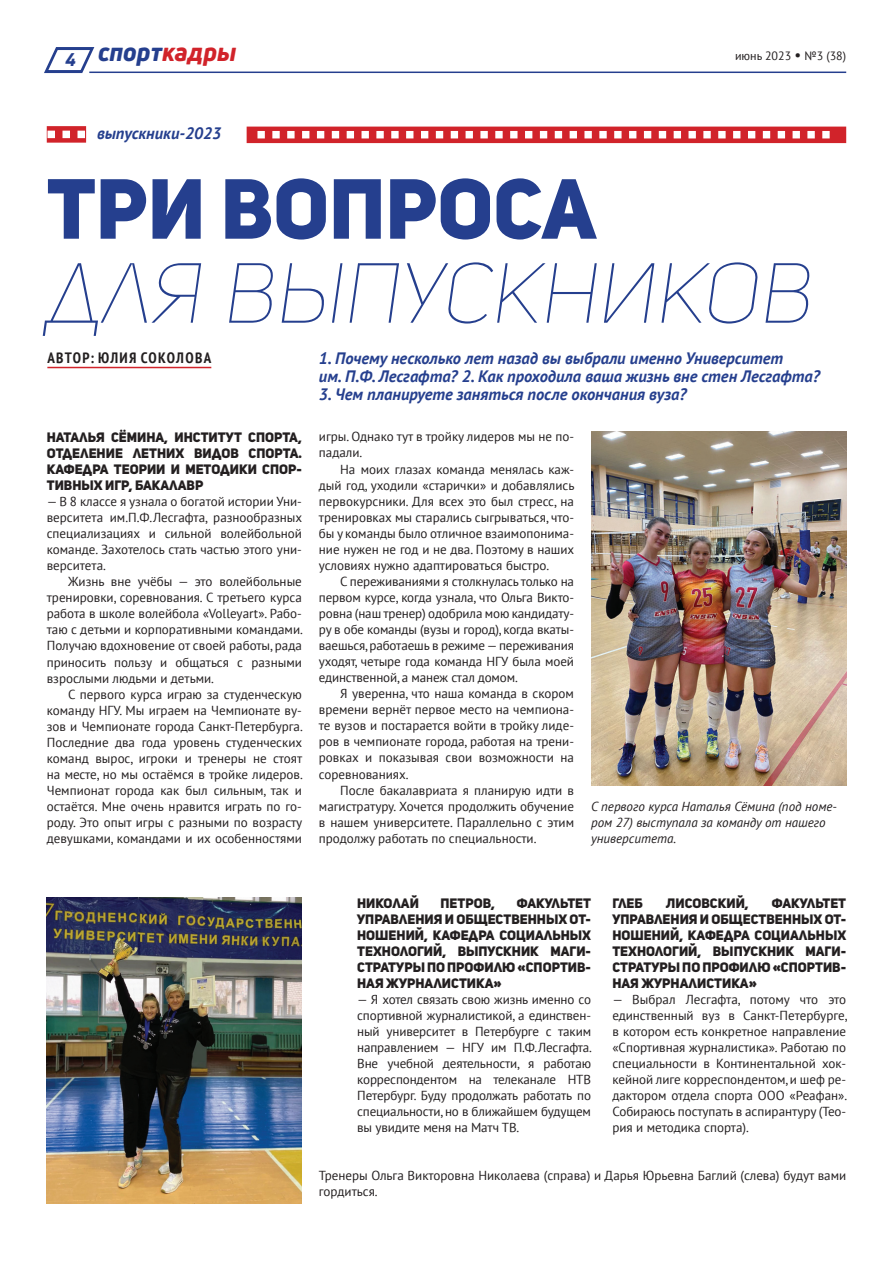
<style>
.page{position:relative;width:893px;height:1263px;background:#fff}
.page>*{position:absolute;margin:0;border:0;box-sizing:border-box;transform-origin:0 0}
.t1{font:84px "Uni Sans Demo Thin Italic CAPS";color:#253f8e}
.t2{font:84px "Uni Sans Demo Heavy CAPS";color:#253f8e}
.t3{font:italic 800 25.5px "Uni Neue";color:#253f8e}
.t4{font:italic 700 16.5px/18px "PT Sans";color:#253f8e}
.t5{font:700 condensed 15px "PT Sans";letter-spacing:.09em;color:#231f20}
.t6{font:13.5px/16px "Uni Sans Demo Heavy CAPS";color:#231f20;text-align:justify}
.t7{font:13.05px/16px "PT Sans";color:#231f20;text-align:justify}
.t8{font:italic 13.05px/16px "PT Sans";color:#231f20}
.t9{font:12px "PT Sans";color:#231f20}
.s1{color:#d1232a}
.s2{font-size:15px}
</style>
<div class="page">
<svg style="left:44px;top:47px;width:53px;height:27px"></svg>
<hr style="left:89px;top:72px;width:757px;height:1px;background:#253f8e">
<svg style="left:47px;top:126px;width:39px;height:17px"></svg>
<svg style="left:47px;top:131px;width:38px;height:7px"></svg>
<div style="left:247px;top:127px;width:599px;height:16px;background:#d1232a"></div>
<svg style="left:257px;top:131px;width:573px;height:7px"></svg>
<img style="left:47px;top:897px;width:255px;height:306px">
<hr style="left:47px;top:367px;width:164px;height:1px;background:#d1232a">
<img style="left:591px;top:432px;width:255px;height:353px">
<h2 class="t3" style="left:65px;top:35px;width:172px"><sub>4</sub> спорт<span class="s1">кадры</span></h2>
<p class="t9" style="left:735px;top:48px;width:113px">июнь 2023 <span class="s2">•</span> №3 (38)</p>
<p class="t4" style="left:97px;top:123px;width:126px">выпускники-2023</p>
<h1 class="t2" style="left:47px;top:155px;width:551px">Три вопроса</h1>
<h1 class="t1" style="left:47px;top:245px;width:769px">для выпускников</h1>
<p class="t4" style="left:319px;top:349px;width:503px">1. Почему несколько лет назад вы выбрали именно Университет<br>им. П.Ф. Лесгафта? 2. Как проходила ваша жизнь вне стен Лесгафта?</p>
<p class="t4" style="left:319px;top:385px;width:369px">3. Чем планируете заняться после окончания вуза?</p>
<p class="t6" style="left:47px;top:429px;width:257px">Наталья Сёмина, Институт спорта, отделение летних видов спорта.<br>Кафедра теории и методики спор&shy;тивных игр, бакалавр</p>
<p class="t7" style="left:47px;top:493px;width:257px">— В 8 классе я узнала о богатой истории Уни&shy;верситета им.П.Ф.Лесгафта, разнообразных специализациях и сильной волейбольной команде. Захотелось стать частью этого уни&shy;верситета.</p>
<p class="t7" style="left:47px;top:573px;width:258px;text-indent:21px">Жизнь вне учёбы — это волейбольные тренировки, соревнования. С третьего курса работа в школе волейбола «Volleyart». Рабо&shy;таю с детьми и корпоративными командами.<br>Получаю вдохновение от своей работы, рада приносить пользу и общаться с разными взрослыми людьми и детьми.</p>
<p class="t7" style="left:47px;top:686px;width:258px;text-indent:21px">С первого курса играю за студенческую команду НГУ. Мы играем на Чемпионате ву&shy;зов и Чемпионате города Санкт-Петербурга.<br>Последние два года уровень студенческих команд вырос, игроки и тренеры не стоят на месте, но мы остаёмся в тройке лидеров.<br>Чемпионат города как был сильным, так и остаётся. Мне очень нравится играть по го&shy;роду. Это опыт игры с разными по возрасту девушками, командами и их особенностями</p>
<p class="t5" style="left:47px;top:348px;width:165px">Автор: Юлия Соколова</p>
<p class="t7" style="left:319px;top:428px;width:257px">игры. Однако тут в тройку лидеров мы не по&shy;падали.</p>
<p class="t7" style="left:319px;top:461px;width:257px;text-indent:21px">На моих глазах команда менялась каж&shy;дый год, уходили «старички» и добавлялись первокурсники. Для всех это был стресс, на тренировках мы старались сыгрываться, что&shy;бы у команды было отличное взаимопонима&shy;ние нужен не год и не два. Поэтому в наших условиях нужно адаптироваться быстро.</p>
<p class="t7" style="left:319px;top:573px;width:257px;text-indent:21px">С переживаниями я столкнулась только на первом курсе, когда узнала, что Ольга Викто&shy;ровна (наш тренер) одобрила мою кандидату&shy;ру в обе команды (вузы и город), когда вкаты&shy;ваешься, работаешь в режиме — переживания уходят, четыре года команда НГУ была моей единственной, а манеж стал домом.</p>
<p class="t7" style="left:319px;top:685px;width:257px;text-indent:21px">Я уверенна, что наша команда в скором времени вернёт первое место на чемпиона&shy;те вузов и постарается войти в тройку лиде&shy;ров в чемпионате города, работая на трени&shy;ровках и показывая свои возможности на соревнованиях.</p>
<p class="t7" style="left:319px;top:782px;width:257px;text-indent:21px">После бакалавриата я планирую идти в магистратуру. Хочется продолжить обучение в нашем университете. Параллельно с этим продолжу работать по специальности.</p>
<p class="t8" style="left:591px;top:798px;width:247px">С первого курса Наталья Сёмина (под номе&shy;ром 27) выступала за команду от нашего университета.</p>
<p class="t6" style="left:357px;top:895px;width:63px">Николай</p>
<p class="t6" style="left:441px;top:895px;width:56px">Петров,</p>
<p class="t6" style="left:357px;top:895px;width:235px;text-indent:160px">Факультет управления и общественных от&shy;ношений, кафедра социальных технологий, выпускник маги&shy;стратуры по профилю «Спортив&shy;ная журналистика»</p>
<p class="t7" style="left:357px;top:991px;width:236px">— Я хотел связать свою жизнь именно со спортивной журналистикой, а единствен&shy;ный университет в Петербурге с таким направлением — НГУ им П.Ф.Лесгафта.<br>Вне учебной деятельности, я работаю корреспондентом на телеканале НТВ Петербург. Буду продолжать работать по специальности, но в ближайшем будущем вы увидите меня на Матч ТВ.</p>
<p class="t6" style="left:612px;top:895px;width:32px">Глеб</p>
<p class="t6" style="left:666px;top:895px;width:84px">Лисовский,</p>
<p class="t6" style="left:612px;top:895px;width:235px;text-indent:160px">Факультет управления и общественных от&shy;ношений, кафедра социальных технологий, выпускник маги&shy;стратуры по профилю «Спортив&shy;ная журналистика»</p>
<p class="t7" style="left:612px;top:991px;width:236px">— Выбрал Лесгафта, потому что это единственный вуз в Санкт-Петербурге, в котором есть конкретное направление «Спортивная журналистика». Работаю по специальности в Континентальной хок&shy;кейной лиге корреспондентом, и шеф ре&shy;дактором отдела спорта ООО «Реафан».<br>Собираюсь поступать в аспирантуру (Тео&shy;рия и методика спорта).</p>
<p class="t7" style="left:319px;top:1167px;width:529px">Тренеры Ольга Викторовна Николаева (справа) и Дарья Юрьевна Баглий (слева) будут вами гордиться.</p>
</div>
